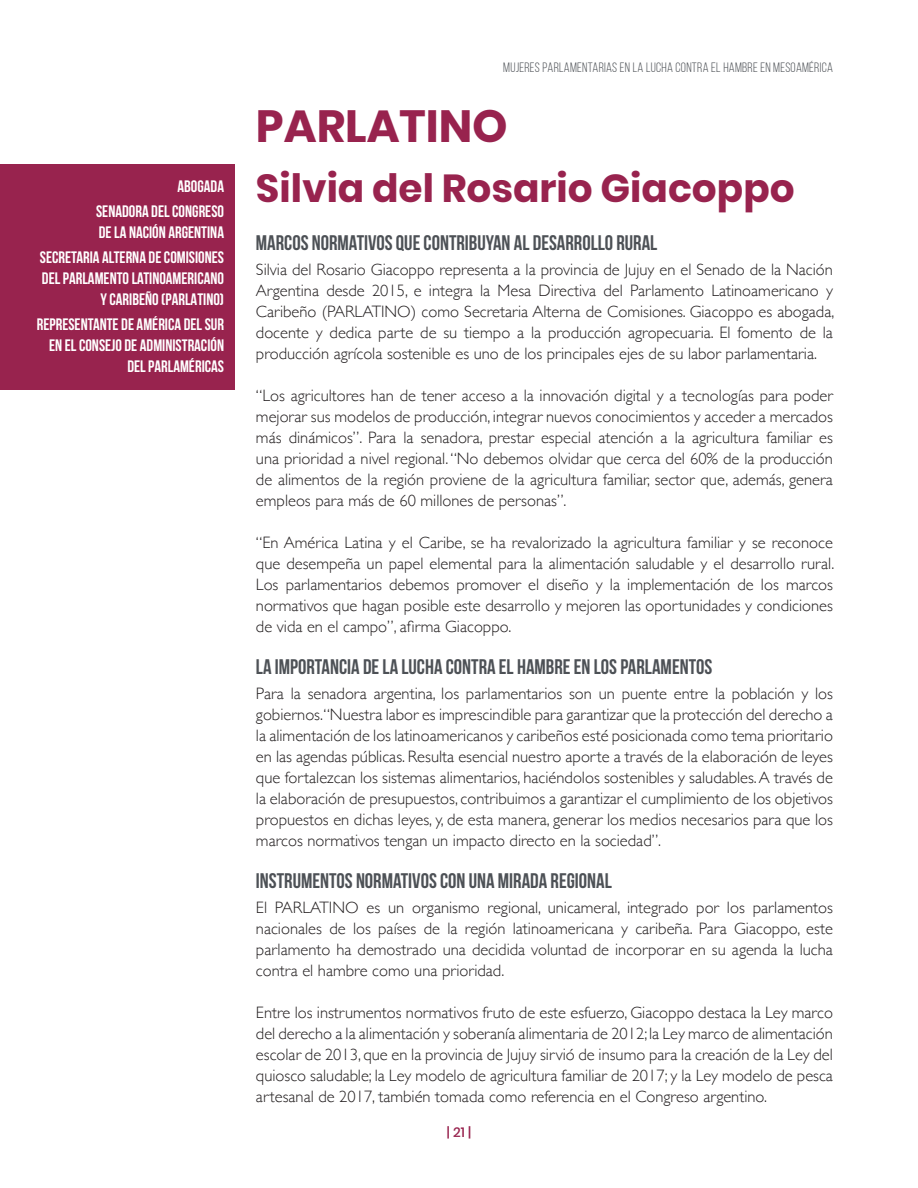
<style>
.page{position:relative;width:918px;height:1188px;background:#fff}
.page>*{position:absolute;margin:0;border:0;box-sizing:border-box;transform-origin:0 0}
.t1{font:700 45px "Poppins";color:#98234e}
.t2{font:700 39px "Poppins";color:#98234e}
.t3{font:700 21px "Bebas Neue";color:#4d5156}
.t4{font:300 16.5px/21px "Gill Sans";color:#231f20;text-align:justify}
.t5{font:700 16.5px/21px "Bebas Neue";color:#fff;text-align:right}
.t6{font:13.5px "Bebas Neue";letter-spacing:.02em;color:#4d5156}
.t7{font:500 13.5px "Poppins";color:#98234e}
</style>
<div class="page">
<div style="left:0;top:164px;width:235px;height:226px;background:#98234e"></div>
<p class="t6" style="left:503px;top:60px;width:331px">MUJERES PARLAMENTARIAS EN LA LUCHA CONTRA EL HAMBRE EN MESOAMÉRICA</p>
<p class="t1" style="left:256px;top:100px;width:253px">PARLATINO</p>
<p class="t5" style="left:178px;top:175px;width:48px">ABOGADA</p>
<p class="t2" style="left:256px;top:166px;width:540px">Silvia del Rosario Giacoppo</p>
<p class="t5" style="left:96px;top:201px;width:129px;text-align:left">SENADORA DEL CONGRESO<br>DE LA NACIÓN ARGENTINA</p>
<p class="t5" style="left:40px;top:247px;width:186px">SECRETARIA ALTERNA DE COMISIONES<br>DEL PARLAMENTO LATINOAMERICANO<br>Y CARIBEÑO (PARLATINO)</p>
<p class="t5" style="left:37px;top:314px;width:189px">REPRESENTANTE DE AMÉRICA DEL SUR<br>EN EL CONSEJO DE ADMINISTRACIÓN<br>DEL PARLAMÉRICAS</p>
<p class="t3" style="left:256px;top:231px;width:403px">MARCOS NORMATIVOS QUE CONTRIBUYAN AL DESARROLLO RURAL</p>
<p class="t4" style="left:256px;top:258px;width:580px">Silvia del Rosario Giacoppo representa a la provincia de Jujuy en el Senado de la Nación Argentina desde 2015, e integra la Mesa Directiva del Parlamento Latinoamericano y Caribeño (PARLATINO) como Secretaria Alterna de Comisiones. Giacoppo es abogada, docente y dedica parte de su tiempo a la producción agropecuaria. El fomento de la producción agrícola sostenible es uno de los principales ejes de su labor parlamentaria.</p>
<p class="t4" style="left:256px;top:384px;width:579px">“Los agricultores han de tener acceso a la innovación digital y a tecnologías para poder mejorar sus modelos de producción, integrar nuevos conocimientos y acceder a mercados más dinámicos”. Para la senadora, prestar especial atención a la agricultura familiar es una prioridad a nivel regional. “No debemos olvidar que cerca del 60% de la producción de alimentos de la región proviene de la agricultura familiar, sector que, además, genera empleos para más de 60 millones de personas”.</p>
<p class="t4" style="left:256px;top:531px;width:580px">“En América Latina y el Caribe, se ha revalorizado la agricultura familiar y se reconoce que desempeña un papel elemental para la alimentación saludable y el desarrollo rural.<br>Los parlamentarios debemos promover el diseño y la implementación de los marcos normativos que hagan posible este desarrollo y mejoren las oportunidades y condiciones de vida en el campo”, afirma Giacoppo.</p>
<p class="t3" style="left:256px;top:655px;width:458px">LA IMPORTANCIA DE LA LUCHA CONTRA EL HAMBRE EN LOS PARLAMENTOS</p>
<p class="t4" style="left:256px;top:682px;width:579px">Para la senadora argentina, los parlamentarios son un puente entre la población y los gobiernos.“Nuestra labor es imprescindible para garantizar que la protección del derecho a la alimentación de los latinoamericanos y caribeños esté posicionada como tema prioritario en las agendas públicas. Resulta esencial nuestro aporte a través de la elaboración de leyes que fortalezcan los sistemas alimentarios, haciéndolos sostenibles y saludables. A través de la elaboración de presupuestos, contribuimos a garantizar el cumplimiento de los objetivos propuestos en dichas leyes, y, de esta manera, generar los medios necesarios para que los marcos normativos tengan un impacto directo en la sociedad”.</p>
<p class="t3" style="left:256px;top:869px;width:357px">INSTRUMENTOS NORMATIVOS CON UNA MIRADA REGIONAL</p>
<p class="t4" style="left:256px;top:897px;width:578px">El PARLATINO es un organismo regional, unicameral, integrado por los parlamentos nacionales de los países de la región latinoamericana y caribeña. Para Giacoppo, este parlamento ha demostrado una decidida voluntad de incorporar en su agenda la lucha contra el hambre como una prioridad.</p>
<p class="t4" style="left:256px;top:1002px;width:579px">Entre los instrumentos normativos fruto de este esfuerzo, Giacoppo destaca la Ley marco del derecho a la alimentación y soberanía alimentaria de 2012; la Ley marco de alimentación escolar de 2013, que en la provincia de Jujuy sirvió de insumo para la creación de la Ley del quiosco saludable; la Ley modelo de agricultura familiar de 2017; y la Ley modelo de pesca artesanal de 2017, también tomada como referencia en el Congreso argentino.</p>
<p class="t7" style="left:447px;top:1124px;width:26px">| 21 |</p>
</div>
